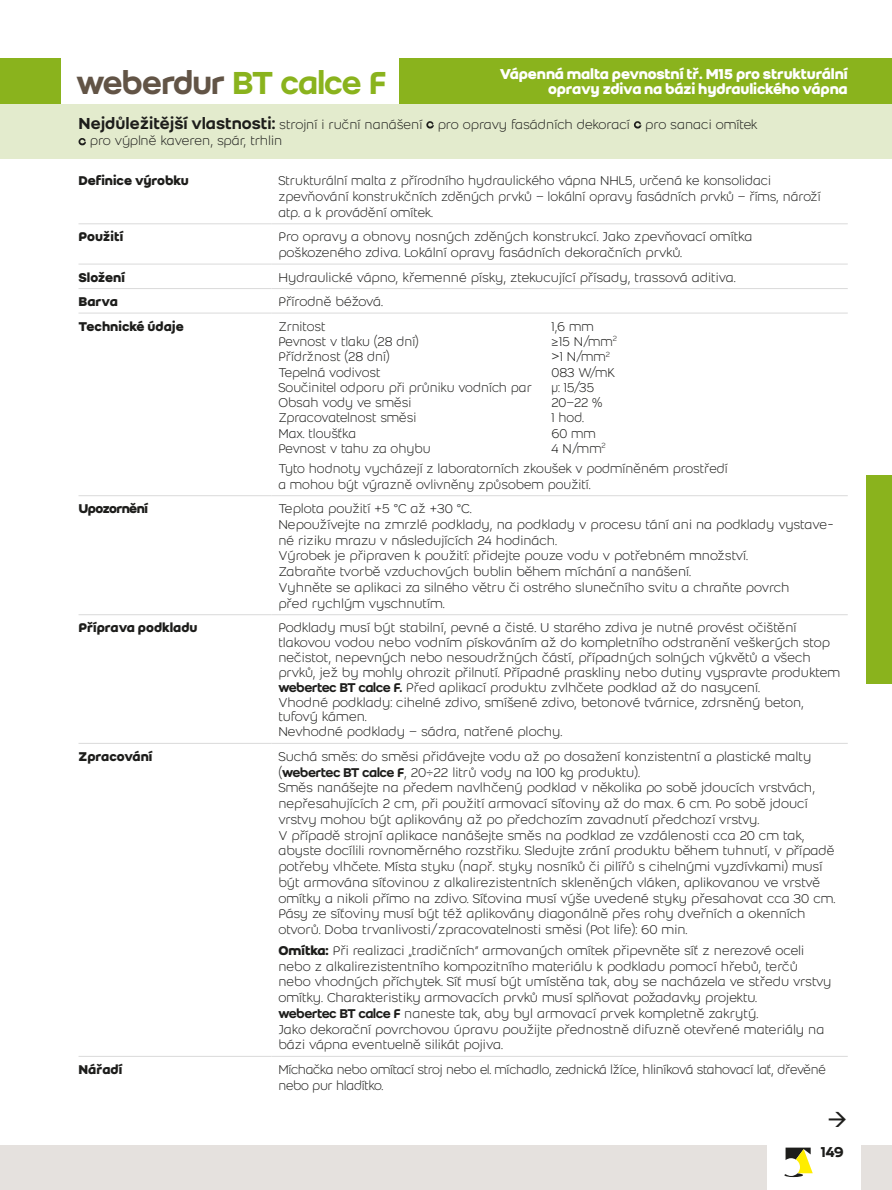
<style>
.page{position:relative;width:892px;height:1190px;background:#fff}
.page>*{position:absolute;margin:0;border:0;box-sizing:border-box;transform-origin:0 0}
.t1{font:35px "Weber Name";color:#625446}
.t2{font:700 15.75px/14.9px "Weber";letter-spacing:-.01em;color:#fff;text-align:right}
.t3{font:500 15.75px "Weber";color:#1d1d1b}
.t4{font:300 14px/15.8px "Weber";color:#1d1d1b}
.t5{font:300 14px/15.8px "Weber";letter-spacing:-.02em;color:#1d1d1b}
.t6{font:700 14px "Weber";color:#1d1d1b}
.t7{font:700 14px "Weber";letter-spacing:-.05em;color:#1d1d1b}
.s1{color:#8ab31d}
.s2{font-weight:500;font-size:17.5px}
.s3{font-size:15.75px}
.s4{font-family:"Weber Name";font-weight:400}
.s5{font-weight:700}
</style>
<div class="page">
<svg style="left:784px;top:1147px;width:28px;height:30px"></svg>
<div style="left:0;top:1145px;width:766px;height:45px;background:#e5e1de"></div>
<div style="left:861px;top:1145px;width:31px;height:45px;background:#e5e1de"></div>
<div style="left:399px;top:59px;width:493px;height:45px;background:#8ab31d"></div>
<div style="left:0;top:104px;width:892px;height:54px;background:#e3ebcd"></div>
<div style="left:0;top:59px;width:60px;height:45px;background:#8ab31d"></div>
<svg style="left:426px;top:121px;width:8px;height:8px"></svg>
<svg style="left:634px;top:121px;width:7px;height:8px"></svg>
<svg style="left:78px;top:138px;width:8px;height:7px"></svg>
<hr style="left:78px;top:223px;width:193px;height:1px;background:#dadada">
<hr style="left:271px;top:223px;width:576px;height:1px;background:#dadada">
<hr style="left:78px;top:264px;width:193px;height:1px;background:#dadada">
<hr style="left:271px;top:264px;width:576px;height:1px;background:#dadada">
<hr style="left:78px;top:288px;width:193px;height:1px;background:#dadada">
<hr style="left:271px;top:288px;width:576px;height:1px;background:#dadada">
<hr style="left:78px;top:313px;width:193px;height:1px;background:#dadada">
<hr style="left:271px;top:313px;width:576px;height:1px;background:#dadada">
<hr style="left:78px;top:495px;width:193px;height:1px;background:#dadada">
<hr style="left:271px;top:495px;width:576px;height:1px;background:#dadada">
<hr style="left:78px;top:614px;width:193px;height:1px;background:#dadada">
<hr style="left:271px;top:614px;width:576px;height:1px;background:#dadada">
<hr style="left:78px;top:743px;width:193px;height:1px;background:#dadada">
<hr style="left:271px;top:743px;width:576px;height:1px;background:#dadada">
<hr style="left:78px;top:1056px;width:193px;height:1px;background:#dadada">
<hr style="left:271px;top:1056px;width:576px;height:1px;background:#dadada">
<div style="left:866px;top:475px;width:26px;height:209px;background:#8ab31d"></div>
<h1 class="t1" style="left:76px;top:62px;width:311px">weberdur <span class="s1">BT calce F</span></h1>
<p class="t2" style="left:499px;top:66px;width:350px">Vápenná malta pevnostní tř. M15 pro strukturální opravy zdiva na bázi hydraulického vápna</p>
<p class="t4" style="left:90px;top:116px;width:669px;line-height:16.8px;text-indent:-11px"><span class="s2">Nejdůležitější vlastnosti:</span> strojní i ruční nanášení pro opravy fasádních dekorací pro sanaci omítek pro výplně kaveren, spár, trhlin</p>
<p class="t6" style="left:78px;top:172px;width:112px">Definice výrobku</p>
<p class="t4" style="left:278px;top:173px;width:544px">Strukturální malta z přírodního hydraulického vápna NHL5, určená ke konsolidaci zpevňování konstrukčních zděných prvků – lokální opravy fasádních prvků – říms, nároží atp. a k provádění omítek.</p>
<p class="t6" style="left:78px;top:228px;width:46px">Použití</p>
<p class="t4" style="left:278px;top:229px;width:475px">Pro opravy a obnovy nosných zděných konstrukcí. Jako zpevňovací omítka poškozeného zdiva. Lokální opravy fasádních dekoračních prvků.</p>
<p class="t6" style="left:78px;top:269px;width:48px">Složení</p>
<p class="t4" style="left:278px;top:269px;width:459px">Hydraulické vápno, křemenné písky, ztekucující přísady, trassová aditiva.</p>
<p class="t6" style="left:78px;top:293px;width:41px">Barva</p>
<p class="t4" style="left:278px;top:294px;width:106px">Přírodně béžová.</p>
<p class="t6" style="left:78px;top:318px;width:107px">Technické údaje</p>
<p class="t4" style="left:278px;top:318px;width:49px">Zrnitost</p>
<p class="t4" style="left:551px;top:318px;width:44px">1,6 mm</p>
<p class="t4" style="left:278px;top:334px;width:142px">Pevnost v tlaku (28 dní)</p>
<p class="t4" style="left:551px;top:334px;width:67px">≥15 N/mm<sup>2</sup></p>
<p class="t4" style="left:278px;top:349px;width:113px">Přídržnost (28 dní)</p>
<p class="t4" style="left:551px;top:349px;width:60px"><span class="s3">&gt;</span>1 N/mm<sup>2</sup></p>
<p class="t4" style="left:278px;top:364px;width:104px">Tepelná vodivost</p>
<p class="t4" style="left:551px;top:364px;width:65px">083 W/mK</p>
<p class="t4" style="left:278px;top:380px;width:255px">Součinitel odporu při průniku vodních par</p>
<p class="t4" style="left:551px;top:380px;width:44px">μ: 15/35</p>
<p class="t4" style="left:278px;top:395px;width:134px">Obsah vody ve směsi</p>
<p class="t4" style="left:551px;top:395px;width:53px">20–22 %</p>
<p class="t4" style="left:278px;top:410px;width:139px">Zpracovatelnost směsi</p>
<p class="t4" style="left:551px;top:410px;width:34px">1 hod.</p>
<p class="t4" style="left:278px;top:426px;width:79px">Max. tloušťka</p>
<p class="t4" style="left:551px;top:426px;width:46px">60 mm</p>
<p class="t4" style="left:278px;top:441px;width:154px">Pevnost v tahu za ohybu</p>
<p class="t4" style="left:278px;top:439px;width:451px;line-height:20.3px;text-indent:273px">4 N/mm<sup>2<br></sup>Tyto hodnoty vycházejí z laboratorních zkoušek v podmíněném prostředí</p>
<p class="t4" style="left:278px;top:476px;width:314px">a mohou být výrazně ovlivněny způsobem použití.</p>
<p class="t7" style="left:78px;top:500px;width:71px">Upozornění</p>
<p class="t4" style="left:278px;top:501px;width:557px">Teplota použití +5 °C až +30 °C.<br>Nepoužívejte na zmrzlé podklady, na podklady v procesu tání ani na podklady vystave&shy;né riziku mrazu v následujících 24 hodinách.<br>Výrobek je připraven k použití: přidejte pouze vodu v potřebném množství.<br>Zabraňte tvorbě vzduchových bublin během míchání a nanášení.<br>Vyhněte se aplikaci za silného větru či ostrého slunečního svitu a chraňte povrch<br>před rychlým vyschnutím.</p>
<p class="t6" style="left:78px;top:619px;width:121px">Příprava podkladu</p>
<p class="t4" style="left:278px;top:620px;width:563px;line-height:14.9px">Podklady musí být stabilní, pevné a čisté. U starého zdiva je nutné provést očištění tlakovou vodou nebo vodním pískováním až do kompletního odstranění veškerých stop nečistot, nepevných nebo nesoudržných částí, případných solných výkvětů a všech prvků, jež by mohly ohrozit přilnutí. Případné praskliny nebo dutiny vyspravte produktem <span class="s4">webertec BT calce F.</span> Před aplikací produktu zvlhčete podklad až do nasycení.<br>Vhodné podklady: cihelné zdivo, smíšené zdivo, betonové tvárnice, zdrsněný beton, tufový kámen.<br>Nevhodné podklady – sádra, natřené plochy.</p>
<p class="t6" style="left:78px;top:748px;width:75px">Zpracování</p>
<p class="t4" style="left:278px;top:748px;width:558px">Suchá směs: do směsi přidávejte vodu až po dosažení konzistentní a plastické malty (<span class="s4">webertec BT calce F</span>, 20÷22 litrů vody na 100 kg produktu).<br>Směs nanášejte na předem navlhčený podklad v několika po sobě jdoucích vrstvách, nepřesahujících 2 cm, při použití armovací síťoviny až do max. 6 cm. Po sobě jdoucí vrstvy mohou být aplikovány až po předchozím zavadnutí předchozí vrstvy.<br>V případě strojní aplikace nanášejte směs na podklad ze vzdálenosti cca 20 cm tak, abyste docílili rovnoměrného rozstřiku. Sledujte zrání produktu během tuhnutí, v případě potřeby vlhčete. Místa styku (např. styky nosníků či pilířů s cihelnými vyzdívkami) musí být armována síťovinou z alkalirezistentních skleněných vláken, aplikovanou ve vrstvě omítky a nikoli přímo na zdivo. Síťovina musí výše uvedené styky přesahovat cca 30 cm.<br>Pásy ze síťoviny musí být též aplikovány diagonálně přes rohy dveřních a okenních otvorů. Doba trvanlivosti/zpracovatelnosti směsi (Pot life): 60 min.</p>
<p class="t4" style="left:278px;top:942px;width:554px"><span class="s5">Omítka:</span> Při realizaci „tradičních“ armovaných omítek připevněte síť z nerezové oceli nebo z alkalirezistentního kompozitního materiálu k podkladu pomocí hřebů, terčů nebo vhodných příchytek. Síť musí být umístěna tak, aby se nacházela ve středu vrstvy omítky. Charakteristiky armovacích prvků musí splňovat požadavky projektu.<br><span class="s4">webertec BT calce F</span> naneste tak, aby byl armovací prvek kompletně zakrytý.<br>Jako dekorační povrchovou úpravu použijte přednostně difuzně otevřené materiály na bázi vápna eventuelně silikát pojiva.</p>
<p class="t6" style="left:78px;top:1061px;width:45px">Nářadí</p>
<p class="t5" style="left:278px;top:1061px;width:549px">Míchačka nebo omítací stroj nebo el. míchadlo, zednická lžíce, hliníková stahovací lať, dřevěné nebo pur hladítko.</p>
<p class="t3" style="left:820px;top:1142px;width:25px">149</p>
</div>
